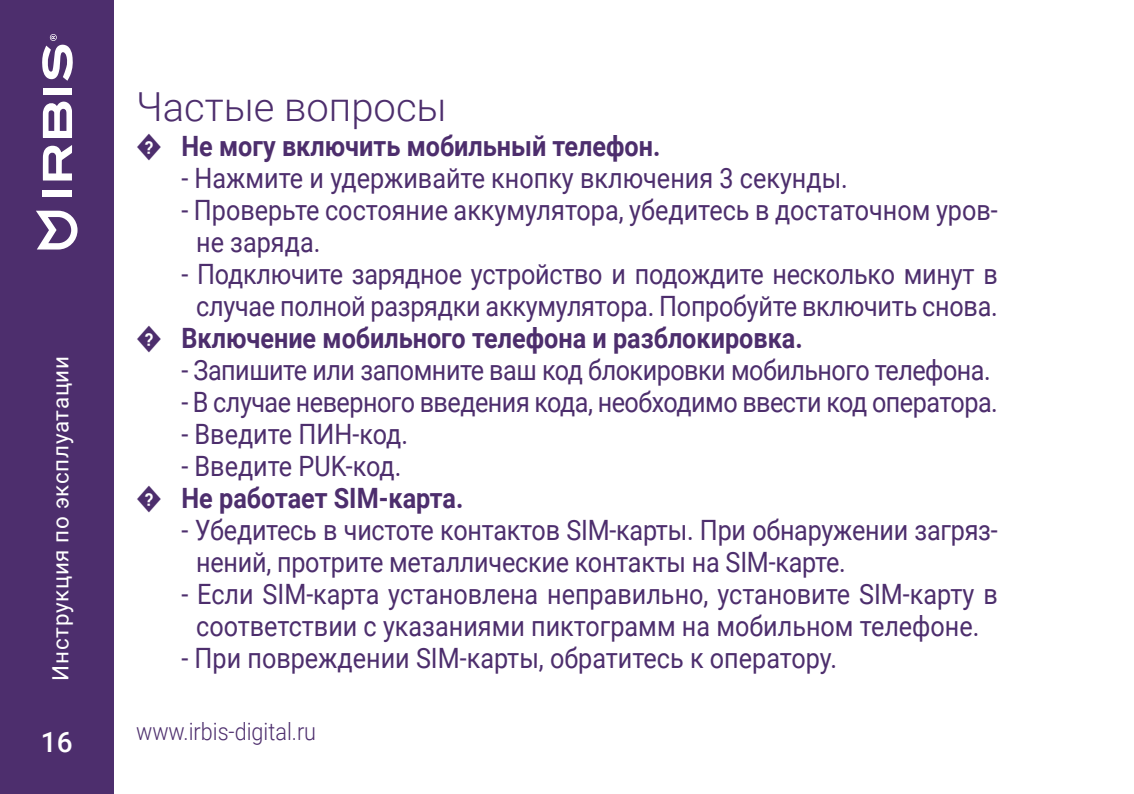
<style>
.page{position:relative;width:1134px;height:794px;background:#fff}
.page>*{position:absolute;margin:0;border:0;box-sizing:border-box;transform-origin:0 0}
.t1{font:300 40px "Roboto";color:#4d2e6d}
.Ответ{font:28px/32px "Roboto";letter-spacing:-.01em;color:#4d2e6d;scale:.9 1}
.Вопрос{font:700 28px "Roboto";color:#4d2e6d;scale:.9 1}
.t2{font:500 28px "Roboto";color:#fff}
.t3{font:300 24px "Roboto";color:#4d2e6d;scale:.9 1}
.t4{font:22.4px "Roboto";letter-spacing:.03em;color:#fff}
</style>
<div class="page">
<div style="left:0;top:0;width:113px;height:794px;background:#4d2e6d"></div>
<svg style="left:36px;top:211px;width:42px;height:38px"></svg>
<svg style="left:43px;top:101px;width:29px;height:37px"></svg>
<svg style="left:43px;top:145px;width:29px;height:35px"></svg>
<div style="left:43px;top:190px;width:29px;height:7px;background:#fff"></div>
<div style="left:43px;top:88px;width:29px;height:7px;background:#fff"></div>
<div style="left:50px;top:34px;width:7px;height:7px;background:#c7bdd1;border-radius:50%"></div>
<svg style="left:42px;top:35px;width:31px;height:46px"></svg>
<p class="t4" style="left:45px;top:680px;width:326px;rotate:-90deg">Инструкция по эксплуатации</p>
<h1 class="t1" style="left:136px;top:78px;width:312px">Частые вопросы</h1>
<p class="Вопрос" style="left:181px;top:127px;width:534px">Не могу включить мобильный телефон.</p>
<p class="Ответ" style="left:181px;top:161px;width:742px">- Нажмите и удерживайте кнопку включения 3 секунды.</p>
<p class="Ответ" style="left:196px;top:193px;width:892px;text-indent:-15px">- Проверьте состояние аккумулятора, убедитесь в достаточном уров&shy;не заряда.</p>
<p class="Ответ" style="left:181px;top:257px;width:908px;text-align:center">- Подключите зарядное устройство и подождите несколько минут в случае полной разрядки аккумулятора. Попробуйте включить снова.</p>
<p class="Вопрос" style="left:181px;top:319px;width:692px">Включение мобильного телефона и разблокировка.</p>
<p class="Ответ" style="left:181px;top:353px;width:901px">- Запишите или запомните ваш код блокировки мобильного телефона.</p>
<p class="Ответ" style="left:181px;top:385px;width:909px">- В случае неверного введения кода, необходимо ввести код оператора.</p>
<p class="Ответ" style="left:181px;top:417px;width:253px">- Введите ПИН-код.</p>
<p class="Ответ" style="left:181px;top:449px;width:246px">- Введите PUK-код.</p>
<p class="Вопрос" style="left:181px;top:479px;width:315px">Не работает SIM-карта.</p>
<p class="Ответ" style="left:196px;top:513px;width:892px;text-indent:-15px">- Убедитесь в чистоте контактов SIM-карты. При обнаружении загряз&shy;нений, протрите металлические контакты на SIM-карте.</p>
<p class="Ответ" style="left:181px;top:577px;width:908px;text-align:center">- Если SIM-карта установлена неправильно, установите SIM-карту в соответствии с указаниями пиктограмм на мобильном телефоне.</p>
<p class="Ответ" style="left:181px;top:641px;width:730px">- При повреждении SIM-карты, обратитесь к оператору.</p>
<p class="t2" style="left:41px;top:722px;width:33px">16</p>
<p class="t3" style="left:136px;top:714px;width:202px">www.irbis-digital.ru</p>
</div>
